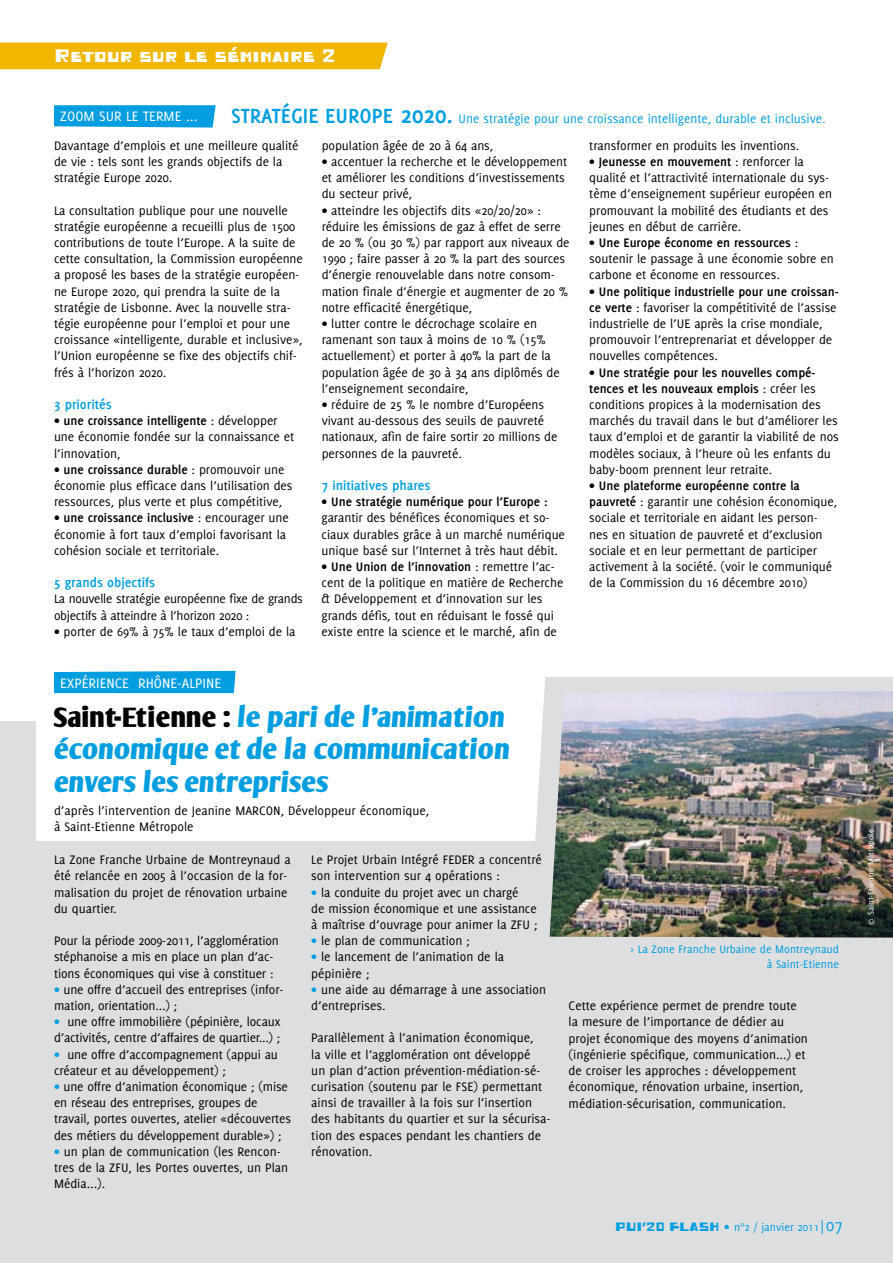
<style>
.page{position:relative;width:893px;height:1263px;background:#fff}
.page>*{position:absolute;margin:0;border:0;box-sizing:border-box;transform-origin:0 0}
.t1{font:700 27px/32.4px "Oli Jo";letter-spacing:-.045em;color:#009ee0}
.t2{font:18px "Trottoir";color:#fff}
.t3{font:15px "Delicious";color:#fff}
.t4{font:700 14.25px "Delicious";color:#009ee0}
.t5{font:13.5px/16.2px "Delicious";letter-spacing:-.005em;color:#000}
.t6{font:13.5px "Delicious";color:#009ee0}
.t7{font:12px/14.4px "Delicious";color:#009ee0;text-align:right}
.t8{font:9px "Delicious";color:#fff}
.s1{font-weight:700;font-size:22.5px}
.s2{font-weight:700;font-size:25.5px}
.s3{font-weight:700}
.s4{color:#000}
.s5{color:#009ee0}
.s6{font-family:"Trottoir"}
.s7{font-size:12.75px}
.s8{font-size:18px}
</style>
<div class="page">
<div style="left:0;top:677px;width:893px;height:586px;background:#dddedf"></div>
<div style="left:0;top:43px;width:388px;height:26px;background:#f1b600"></div>
<img style="left:550px;top:691px;width:343px;height:246px">
<svg style="left:822px;top:1220px;width:1px;height:14px"></svg>
<div style="left:36px;top:670px;width:509px;height:171px;background:#fff"></div>
<div style="left:54px;top:671px;width:182px;height:22px;background:#009ee0"></div>
<svg style="left:54px;top:105px;width:162px;height:23px;background:#10a4e2"></svg>
<div style="left:0;top:591px;width:39px;height:130px;background:#fff"></div>
<h2 class="t2" style="left:54px;top:45px;width:283px">Retour sur le séminaire 2</h2>
<p class="t6" style="left:231px;top:111px;width:596px"><span class="s1">STRATÉGIE EUROPE</span> <span class="s2">2020.</span> Une stratégie pour une croissance intelligente, durable et inclusive.</p>
<p class="t3" style="left:60px;top:107px;width:139px">ZOOM SUR LE TERME ...</p>
<p class="t5" style="left:54px;top:137px;width:246px">Davantage d’emplois et une meilleure qualité de vie : tels sont les grands objectifs de la stratégie Europe 2020.</p>
<p class="t5" style="left:54px;top:202px;width:250px">La consultation publique pour une nouvelle stratégie européenne a recueilli plus de 1500 contributions de toute l’Europe. A la suite de cette consultation, la Commission européenne a proposé les bases de la stratégie européen&shy;ne Europe 2020, qui prendra la suite de la stratégie de Lisbonne. Avec la nouvelle stra&shy;tégie européenne pour l’emploi et pour une croissance «intelligente, durable et inclusive», l’Union européenne se fixe des objectifs chif&shy;frés à l’horizon 2020.</p>
<p class="t4" style="left:54px;top:396px;width:59px">3 priorités</p>
<p class="t5" style="left:54px;top:412px;width:242px">• <span class="s3">une croissance intelligente</span> : développer une économie fondée sur la connaissance et l’innovation,</p>
<p class="t5" style="left:54px;top:461px;width:240px">• <span class="s3">une croissance durable</span> : promouvoir une économie plus efficace dans l’utilisation des ressources, plus verte et plus compétitive,</p>
<p class="t5" style="left:54px;top:510px;width:236px">• <span class="s3">une croissance inclusive</span> : encourager une économie à fort taux d’emploi favorisant la cohésion sociale et territoriale.</p>
<p class="t4" style="left:54px;top:574px;width:103px">5 grands objectifs</p>
<p class="t5" style="left:54px;top:591px;width:250px">La nouvelle stratégie européenne fixe de grands objectifs à atteindre à l’horizon 2020 :</p>
<p class="t5" style="left:54px;top:623px;width:243px">• porter de 69% à 75% le taux d’emploi de la</p>
<p class="t5" style="left:322px;top:137px;width:173px">population âgée de 20 à 64 ans,</p>
<p class="t5" style="left:322px;top:153px;width:247px">• accentuer la recherche et le développement et améliorer les conditions d’investissements du secteur privé,</p>
<p class="t5" style="left:322px;top:202px;width:249px">• atteindre les objectifs dits «20/20/20» : réduire les émissions de gaz à effet de serre de 20 % (ou 30 %) par rapport aux niveaux de 1990 ; faire passer à 20 % la part des sources d’énergie renouvelable dans notre consom&shy;mation finale d’énergie et augmenter de 20 % notre efficacité énergétique,</p>
<p class="t5" style="left:322px;top:315px;width:240px">• lutter contre le décrochage scolaire en ramenant son taux à moins de 10 % (15% actuellement) et porter à 40% la part de la population âgée de 30 à 34 ans diplômés de l’enseignement secondaire,</p>
<p class="t5" style="left:322px;top:396px;width:237px">• réduire de 25 % le nombre d’Européens vivant au-dessous des seuils de pauvreté nationaux, afin de faire sortir 20 millions de personnes de la pauvreté.</p>
<p class="t4" style="left:322px;top:477px;width:110px">7 initiatives phares</p>
<p class="t5" style="left:322px;top:493px;width:245px">• <span class="s3">Une stratégie numérique pour l’Europe : </span>garantir des bénéfices économiques et so&shy;ciaux durables grâce à un marché numérique unique basé sur l’Internet à très haut débit.</p>
<p class="t5" style="left:322px;top:558px;width:243px">• <span class="s3">Une Union de l’innovation</span> : remettre l’ac&shy;cent de la politique en matière de Recherche &amp; Développement et d’innovation sur les grands défis, tout en réduisant le fossé qui existe entre la science et le marché, afin de</p>
<p class="t5" style="left:589px;top:137px;width:211px">transformer en produits les inventions.</p>
<p class="t5" style="left:589px;top:153px;width:244px">• <span class="s3">Jeunesse en mouvement</span> : renforcer la qualité et l’attractivité internationale du sys&shy;tème d’enseignement supérieur européen en promouvant la mobilité des étudiants et des jeunes en début de carrière.</p>
<p class="t5" style="left:589px;top:234px;width:246px">• <span class="s3">Une Europe économe en ressources</span> : soutenir le passage à une économie sobre en carbone et économe en ressources.</p>
<p class="t5" style="left:589px;top:283px;width:251px">• <span class="s3">Une politique industrielle pour une croissan&shy;ce verte</span> : favoriser la compétitivité de l’assise industrielle de l’UE après la crise mondiale, promouvoir l’entreprenariat et développer de nouvelles compétences.</p>
<p class="t5" style="left:589px;top:364px;width:251px">• <span class="s3">Une stratégie pour les nouvelles compé&shy;tences et les nouveaux emplois</span> : créer les conditions propices à la modernisation des marchés du travail dans le but d’améliorer les taux d’emploi et de garantir la viabilité de nos modèles sociaux, à l’heure où les enfants du baby-boom prennent leur retraite.</p>
<p class="t5" style="left:589px;top:477px;width:249px">• <span class="s3">Une plateforme européenne contre la pauvreté</span> : garantir une cohésion économique, sociale et territoriale en aidant les person&shy;nes en situation de pauvreté et d’exclusion sociale et en leur permettant de participer activement à la société. (voir le communiqué de la Commission du 16 décembre 2010)</p>
<p class="t3" style="left:60px;top:674px;width:162px">EXPÉRIENCE RHÔNE-ALPINE</p>
<h1 class="t1" style="left:54px;top:701px;width:461px"><span class="s4">Saint-Etienne :</span> le pari de l’animation économique et de la communication envers les entreprises</h1>
<p class="t5" style="left:54px;top:802px;width:377px">d’après l’intervention de Jeanine MARCON, Développeur économique, à Saint-Etienne Métropole</p>
<p class="t5" style="left:54px;top:851px;width:238px">La Zone Franche Urbaine de Montreynaud a été relancée en 2005 à l’occasion de la for&shy;malisation du projet de rénovation urbaine du quartier.</p>
<p class="t5" style="left:54px;top:932px;width:226px">Pour la période 2009-2011, l’agglomération stéphanoise a mis en place un plan d’ac&shy;tions économiques qui vise à constituer :</p>
<p class="t5" style="left:54px;top:981px;width:231px"><span class="s5">•</span> une offre d’accueil des entreprises (infor&shy;mation, orientation...) ;</p>
<p class="t5" style="left:54px;top:1013px;width:228px"><span class="s5">•</span> une offre immobilière (pépinière, locaux d’activités, centre d’affaires de quartier...) ;</p>
<p class="t5" style="left:54px;top:1046px;width:225px"><span class="s5">•</span> une offre d’accompagnement (appui au créateur et au développement) ;</p>
<p class="t5" style="left:54px;top:1078px;width:239px"><span class="s5">•</span> une offre d’animation économique ; (mise en réseau des entreprises, groupes de travail, portes ouvertes, atelier «découvertes des métiers du développement durable») ;</p>
<p class="t5" style="left:54px;top:1143px;width:236px"><span class="s5">•</span> un plan de communication (les Rencon&shy;tres de la ZFU, les Portes ouvertes, un Plan<br>Média...).</p>
<p class="t5" style="left:311px;top:851px;width:232px">Le Projet Urbain Intégré FEDER a concentré son intervention sur 4 opérations :</p>
<p class="t5" style="left:311px;top:884px;width:228px"><span class="s5">•</span> la conduite du projet avec un chargé<br>de mission économique et une assistance à maîtrise d’ouvrage pour animer la ZFU ;</p>
<p class="t5" style="left:311px;top:932px;width:160px"><span class="s5">•</span> le plan de communication ;</p>
<p class="t5" style="left:311px;top:949px;width:194px"><span class="s5">•</span> le lancement de l’animation de la pépinière ;</p>
<p class="t5" style="left:311px;top:981px;width:236px"><span class="s5">•</span> une aide au démarrage à une association d’entreprises.</p>
<p class="t5" style="left:311px;top:1030px;width:241px">Parallèlement à l’animation économique,<br>la ville et l’agglomération ont développé<br>un plan d’action prévention-médiation-sé&shy;curisation (soutenu par le FSE) permettant ainsi de travailler à la fois sur l’insertion des habitants du quartier et sur la sécurisa&shy;tion des espaces pendant les chantiers de rénovation.</p>
<p class="t7" style="left:630px;top:942px;width:210px">&gt; La Zone Franche Urbaine de Montreynaud à Saint-Etienne</p>
<p class="t5" style="left:569px;top:997px;width:241px">Cette expérience permet de prendre toute la mesure de l’importance de dédier au projet économique des moyens d’animation (ingénierie spécifique, communication...) et de croiser les approches : développement économique, rénovation urbaine, insertion, médiation-sécurisation, communication.</p>
<p class="t7" style="left:615px;top:1220px;width:229px"><span class="s6">PUI’20 FLASH</span> <span class="s7">•</span> n°2 / janvier 2011 <span class="s8">07</span></p>
<p class="t8" style="left:866px;top:926px;width:98px;rotate:-90deg">© Saint-Etienne Métropole</p>
</div>
